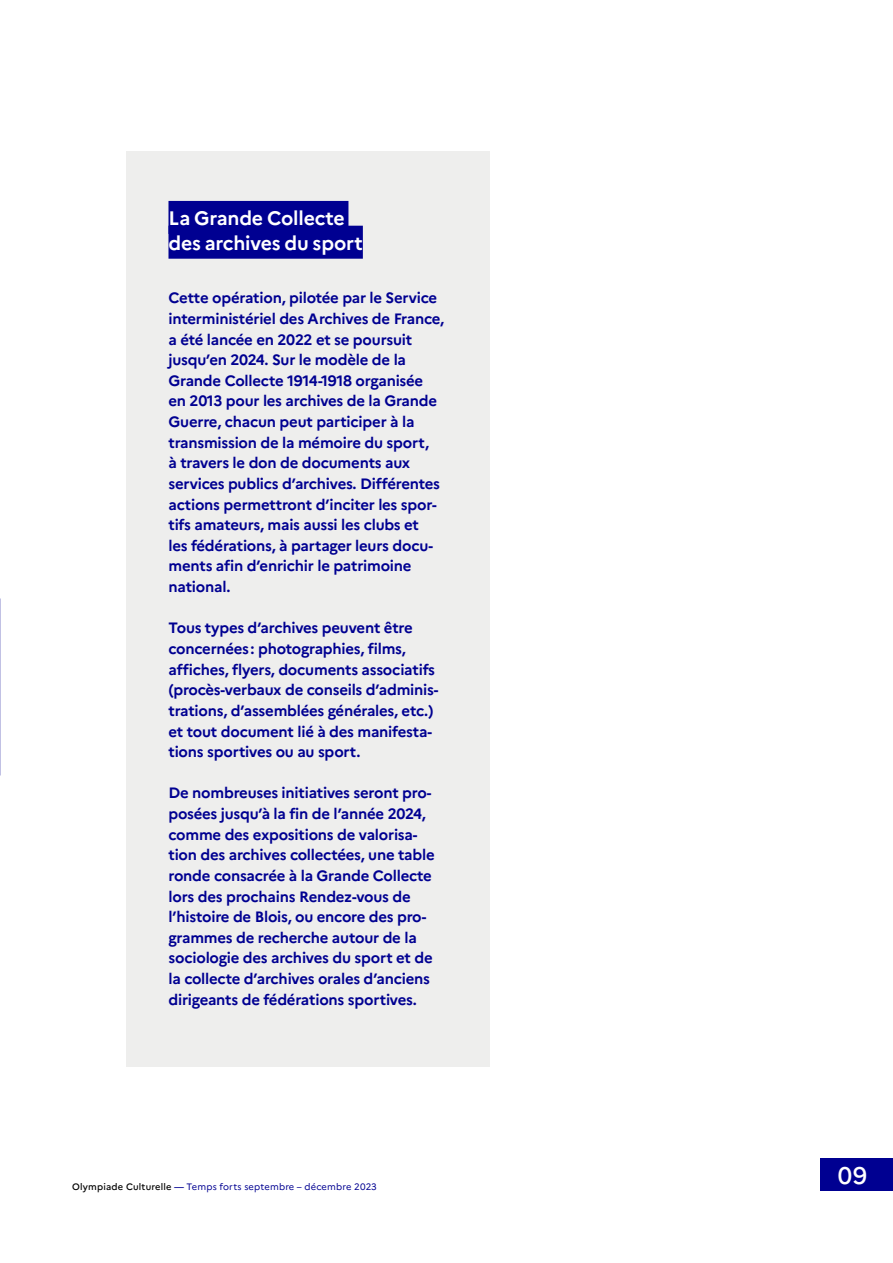
<style>
.page{position:relative;width:893px;height:1263px;background:#fff}
.page>*{position:absolute;margin:0;border:0;box-sizing:border-box;transform-origin:0 0}
.t1{font:500 24px "Marianne";color:#fff}
.t2{font:700 19.5px/24.8px "Marianne";letter-spacing:-.01em;color:#fff}
.t3{font:700 15px/20.7px "Marianne";letter-spacing:-.015em;color:#000091}
.t4{font:9.3px "Marianne";letter-spacing:.02em;color:#000091}
.s1{font-weight:500;color:#000}
.s2{font-weight:500}
</style>
<div class="page">
<div style="left:126px;top:151px;width:363px;height:916px;background:#eeeeed"></div>
<div style="left:168px;top:201px;width:180px;height:33px;background:#000091"></div>
<div style="left:168px;top:226px;width:195px;height:33px;background:#000091"></div>
<div style="left:821px;top:1158px;width:72px;height:33px;background:#000091"></div>
<h2 class="t2" style="left:168px;top:206px;width:196px">La Grande Collecte des archives du sport</h2>
<p class="t3" style="left:168px;top:288px;width:277px">Cette opération, pilotée par le Service interministériel des Archives de France, a été lancée en 2022 et se poursuit jusqu’en 2024. Sur le modèle de la Grande Collecte 1914-1918 organisée en 2013 pour les archives de la Grande Guerre, chacun peut participer à la transmission de la mémoire du sport,<br>à travers le don de documents aux services publics d’archives. Différentes actions permettront d’inciter les spor&shy;tifs amateurs, mais aussi les clubs et<br>les fédérations, à partager leurs docu&shy;ments afin d’enrichir le patrimoine national.</p>
<p class="t3" style="left:168px;top:618px;width:271px">Tous types d’archives peuvent être concernées: photographies, films, affiches, flyers, documents associatifs (procès-verbaux de conseils d’adminis&shy;trations, d’assemblées générales, etc.) et tout document lié à des manifesta&shy;tions sportives ou au sport.</p>
<p class="t3" style="left:168px;top:783px;width:268px">De nombreuses initiatives seront pro&shy;posées jusqu’à la fin de l’année 2024, comme des expositions de valorisa&shy;tion des archives collectées, une table ronde consacrée à la Grande Collecte lors des prochains Rendez-vous de l’histoire de Blois, ou encore des pro&shy;grammes de recherche autour de la sociologie des archives du sport et de la collecte d’archives orales d’anciens dirigeants de fédérations sportives.</p>
<p class="t4" style="left:72px;top:1181px;width:306px"><span class="s1">Olympiade Culturelle</span> <span class="s2">—</span> Temps forts septembre – décembre 2023</p>
<h1 class="t1" style="left:838px;top:1160px;width:31px">09</h1>
</div>
